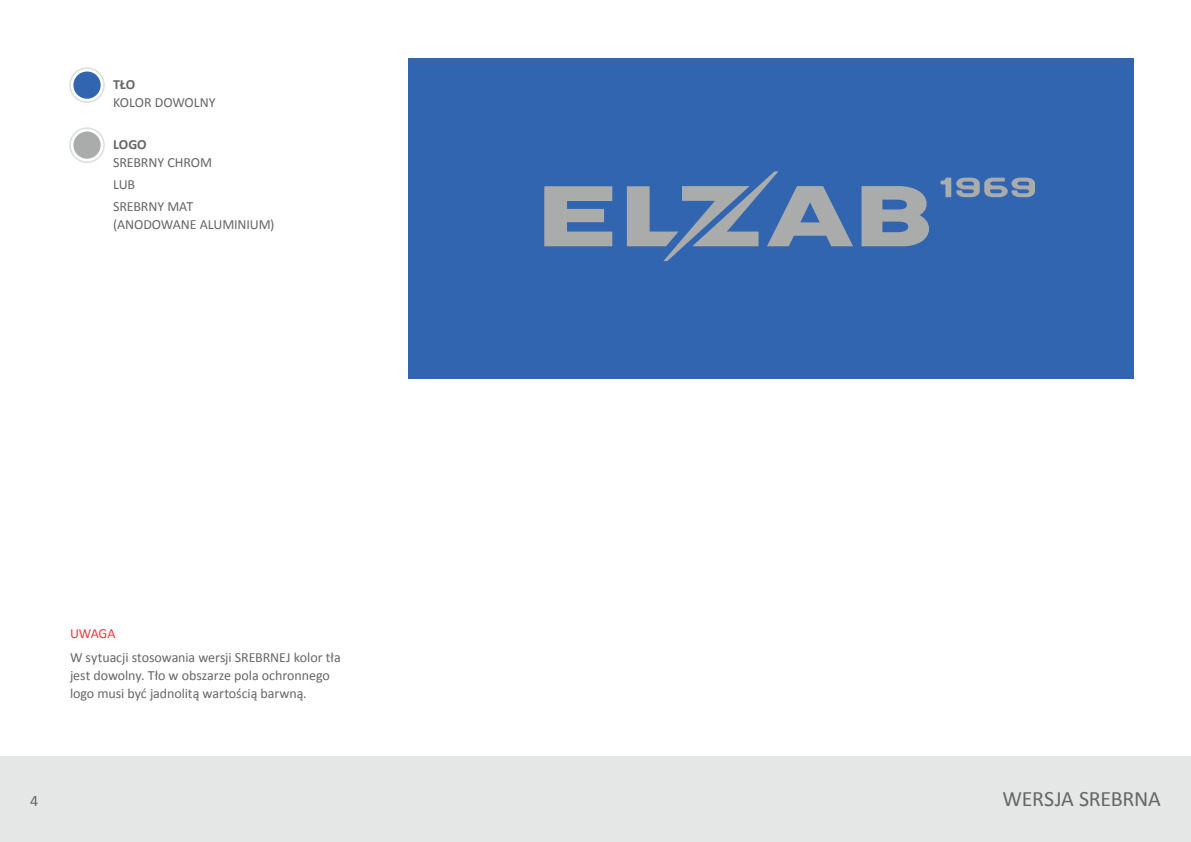
<style>
.page{position:relative;width:1191px;height:842px;background:#fff}
.page>*{position:absolute;margin:0;border:0;box-sizing:border-box;transform-origin:0 0}
.t1{font:22px "Calibri";letter-spacing:-.015em;color:#666}
.t2{font:16px "Calibri";color:#666}
.t3{font:14px/18px "Calibri";letter-spacing:-.005em;color:#666}
.t4{font:700 14px "Calibri";letter-spacing:-.005em;color:#666}
.t5{font:14px "Calibri";letter-spacing:-.015em;color:#ee3a41}
</style>
<div class="page">
<div style="left:408px;top:58px;width:726px;height:320px;background:#3165b0"></div>
<div style="left:0;top:757px;width:1191px;height:85px;background:#e5e6e6"></div>
<svg style="left:544px;top:186px;width:68px;height:60px"></svg>
<svg style="left:861px;top:186px;width:68px;height:60px"></svg>
<svg style="left:627px;top:171px;width:226px;height:90px"></svg>
<svg style="left:940px;top:178px;width:95px;height:19px"></svg>
<div style="left:69px;top:67px;width:36px;height:36px;border:2px solid #dcdddf;border-radius:50%"></div>
<div style="left:73px;top:72px;width:28px;height:27px;background:#3165b0;border-radius:50%"></div>
<div style="left:69px;top:127px;width:36px;height:36px;border:2px solid #dcdddf;border-radius:50%"></div>
<div style="left:73px;top:132px;width:28px;height:27px;background:#aaabab;border-radius:50%"></div>
<p class="t4" style="left:113px;top:75px;width:24px">TŁO</p>
<p class="t3" style="left:113px;top:93px;width:104px">KOLOR DOWOLNY</p>
<p class="t4" style="left:113px;top:135px;width:35px">LOGO</p>
<p class="t3" style="left:113px;top:151px;width:100px;line-height:22px">SREBRNY CHROM<br>LUB<br>SREBRNY MAT</p>
<p class="t3" style="left:113px;top:215px;width:163px">(ANODOWANE ALUMINIUM)</p>
<p class="t5" style="left:70px;top:624px;width:47px">UWAGA</p>
<p class="t3" style="left:70px;top:648px;width:272px">W sytuacji stosowania wersji SREBRNEJ kolor tła jest dowolny. Tło w obszarze pola ochronnego logo musi być jadnolitą wartością barwną.</p>
<p class="t2" style="left:30px;top:791px;width:10px">4</p>
<h1 class="t1" style="left:1002px;top:785px;width:160px">WERSJA SREBRNA</h1>
</div>
